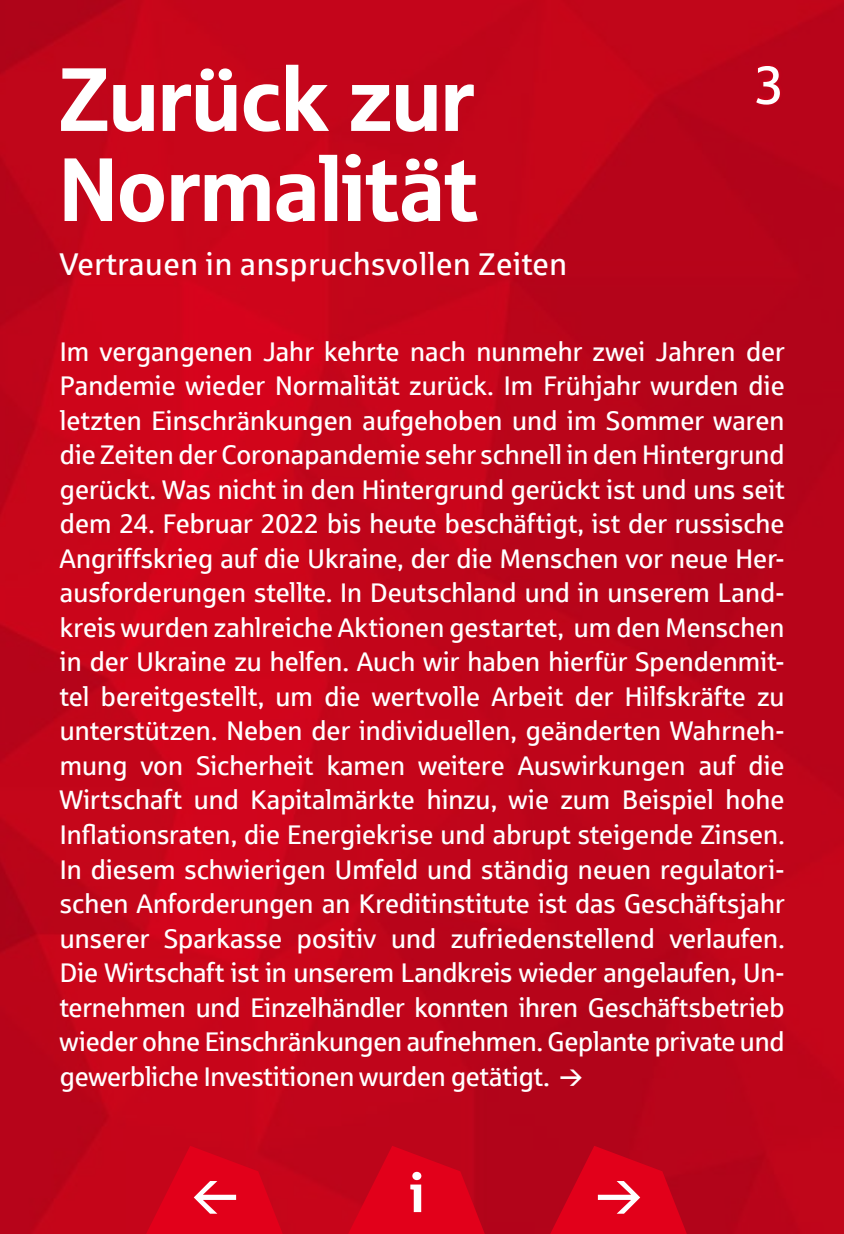
<style>
.page{position:relative;width:844px;height:1234px;background:#fff}
.page>*{position:absolute;margin:0;border:0;box-sizing:border-box;transform-origin:0 0}
.t1{font:90px/90px "Sparkasse Head";color:#fff}
.t2{font:54px "Sparkasse Rg";color:#fff}
.t3{font:700 54px "Sparkasse Rg";color:#fff}
.t4{font:31.5px "Sparkasse Rg";color:#fff}
.t5{font:27px/34.5px "Sparkasse Rg";letter-spacing:-.03em;color:#fff;text-align:justify}
</style>
<div class="page">
<img style="left:0;top:0;width:844px;height:1233px">
<div style="left:751px;top:63px;width:32px;height:44px;background:#e2001a;opacity:.75"></div>
<svg style="left:345px;top:1145px;width:153px;height:88px;background:#d00119"></svg>
<svg style="left:560px;top:1068px;width:21px;height:17px"></svg>
<svg style="left:143px;top:1145px;width:153px;height:88px;background:#d5021a"></svg>
<svg style="left:547px;top:1145px;width:153px;height:88px;background:#ce011a"></svg>
<h1 class="t1" style="left:60px;top:51px;width:420px">Zurück zur<br>Normalität</h1>
<p class="t4" style="left:60px;top:245px;width:509px">Vertrauen in anspruchsvollen Zeiten</p>
<h2 class="t2" style="left:753px;top:52px;width:33px">3</h2>
<p class="t5" style="left:60px;top:333px;width:727px">Im vergangenen Jahr kehrte nach nunmehr zwei Jahren der Pandemie wieder Normalität zurück. Im Frühjahr wurden die letzten Einschränkungen aufgehoben und im Sommer waren die Zeiten der Coronapandemie sehr schnell in den Hintergrund gerückt. Was nicht in den Hintergrund gerückt ist und uns seit dem 24. Februar 2022 bis heute beschäftigt, ist der russische Angriffskrieg auf die Ukraine, der die Menschen vor neue Her&shy;ausforderungen stellte. In Deutschland und in unserem Land&shy;kreis wurden zahlreiche Aktionen gestartet, um den Menschen in der Ukraine zu helfen. Auch wir haben hierfür Spendenmit&shy;tel bereitgestellt, um die wertvolle Arbeit der Hilfskräfte zu unterstützen. Neben der individuellen, geänderten Wahrneh&shy;mung von Sicherheit kamen weitere Auswirkungen auf die Wirtschaft und Kapitalmärkte hinzu, wie zum Beispiel hohe Inflationsraten, die Energiekrise und abrupt steigende Zinsen.<br>In diesem schwierigen Umfeld und ständig neuen regulatori&shy;schen Anforderungen an Kreditinstitute ist das Geschäftsjahr unserer Sparkasse positiv und zufriedenstellend verlaufen.<br>Die Wirtschaft ist in unserem Landkreis wieder angelaufen, Un&shy;ternehmen und Einzelhändler konnten ihren Geschäftsbetrieb wieder ohne Einschränkungen aufnehmen. Geplante private und gewerbliche Investitionen wurden getätigt.</p>
<h2 class="t3" style="left:409px;top:1158px;width:18px">i</h2>
</div>
